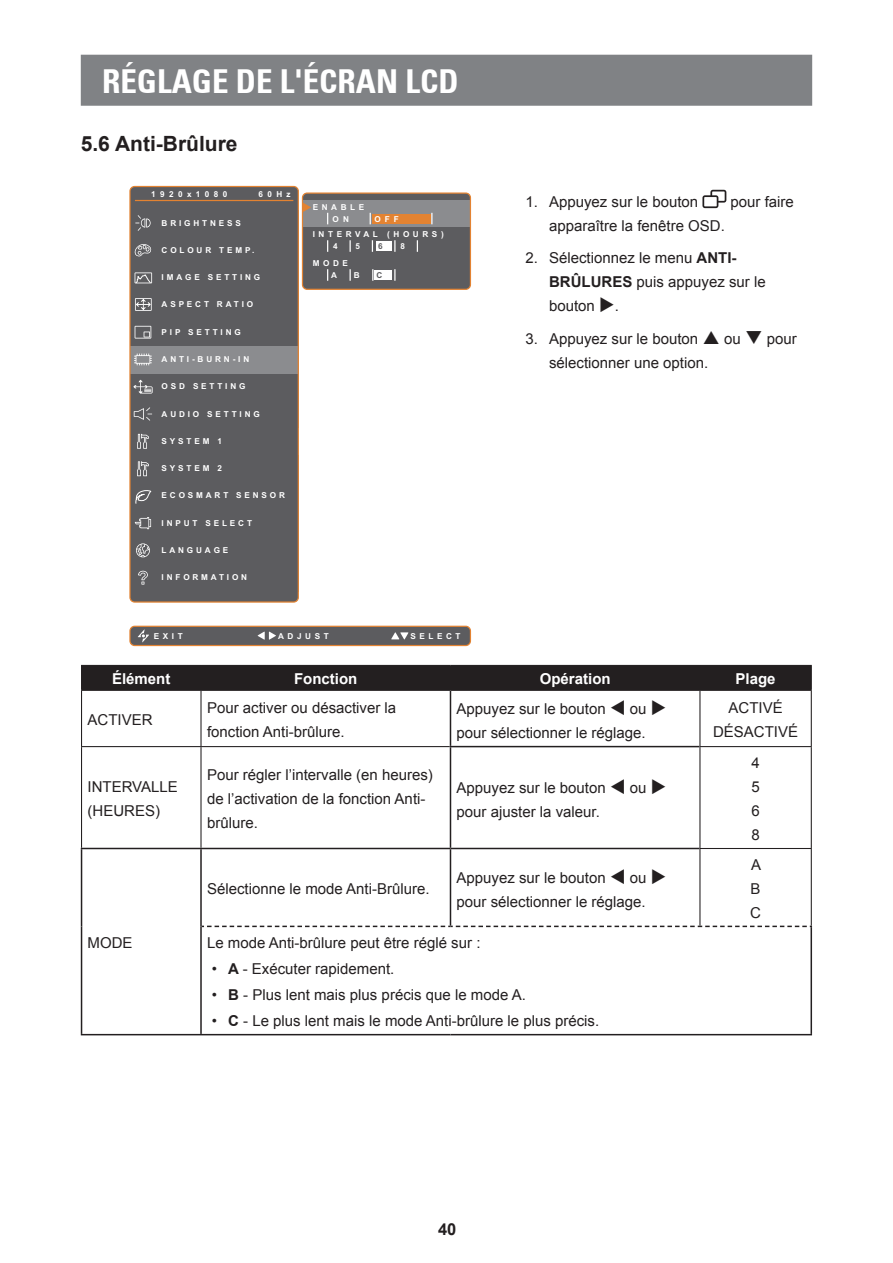
<style>
.page{position:relative;width:893px;height:1263px;background:#fff}
.page>*{position:absolute;margin:0;border:0;box-sizing:border-box;transform-origin:0 0}
.t1{font:700 condensed 33px "Univers 67";color:#fff}
.Head1_NonTOC{font:700 21px "Arial";color:#231f20}
.t2{font:700 16.5px "Arial";color:#231f20}
.Body{font:15px/24px "Arial";color:#231f20}
.Numbered_OSD{font:15px/24px "Arial";color:#231f20}
.Body-2{font:700 15px "Arial";color:#fff}
.t3{font:700 8.1px/11.9px "Arial";letter-spacing:.35em;color:#fff;text-align:center}
.t4{font:700 8.1px/15.6px "Arial";letter-spacing:.44em;color:#fff}
.t5{font:700 8.1px "Arial";letter-spacing:.54em;color:#fff}
.t6{font:700 8.1px "Arial";color:#5c5c5f}
.s1{font-weight:700}
</style>
<div class="page">
<div style="left:81px;top:55px;width:731px;height:51px;background:#808285;border:2px solid #808285"></div>
<svg style="left:129px;top:186px;width:170px;height:417px;background:#636061"></svg>
<svg style="left:135px;top:215px;width:16px;height:16px"></svg>
<svg style="left:134px;top:244px;width:18px;height:13px"></svg>
<svg style="left:135px;top:517px;width:16px;height:12px"></svg>
<svg style="left:136px;top:543px;width:14px;height:14px"></svg>
<svg style="left:138px;top:571px;width:10px;height:14px"></svg>
<svg style="left:133px;top:380px;width:20px;height:14px"></svg>
<svg style="left:134px;top:407px;width:18px;height:14px"></svg>
<svg style="left:137px;top:461px;width:12px;height:15px"></svg>
<svg style="left:137px;top:434px;width:12px;height:15px"></svg>
<svg style="left:135px;top:326px;width:16px;height:13px"></svg>
<svg style="left:134px;top:354px;width:18px;height:11px"></svg>
<svg style="left:135px;top:272px;width:17px;height:12px"></svg>
<svg style="left:135px;top:298px;width:17px;height:13px"></svg>
<svg style="left:135px;top:488px;width:18px;height:16px"></svg>
<div style="left:130px;top:626px;width:340px;height:19px;background:#5c5c5f;border-radius:5px"></div>
<div style="left:129px;top:626px;width:342px;height:20px;border:1px solid #e38332;border-radius:5px"></div>
<svg style="left:138px;top:629px;width:11px;height:13px"></svg>
<svg style="left:391px;top:632px;width:17px;height:7px"></svg>
<svg style="left:258px;top:632px;width:18px;height:8px"></svg>
<div style="left:302px;top:193px;width:168px;height:96px;background:#5c5c5f;border-radius:5px"></div>
<div style="left:302px;top:200px;width:168px;height:26px;background:#8b8c8f"></div>
<svg style="left:304px;top:203px;width:7px;height:9px"></svg>
<div style="left:302px;top:192px;width:169px;height:98px;border:1px solid #e38332;border-radius:5px"></div>
<div style="left:372px;top:214px;width:58px;height:9px;background:#e38332"></div>
<svg style="left:327px;top:240px;width:1px;height:12px"></svg>
<svg style="left:350px;top:240px;width:1px;height:12px"></svg>
<svg style="left:372px;top:240px;width:1px;height:12px"></svg>
<div style="left:376px;top:241px;width:16px;height:10px;background:#fff"></div>
<svg style="left:394px;top:240px;width:2px;height:12px"></svg>
<svg style="left:417px;top:240px;width:1px;height:12px"></svg>
<svg style="left:327px;top:269px;width:1px;height:12px"></svg>
<svg style="left:350px;top:269px;width:1px;height:12px"></svg>
<svg style="left:372px;top:269px;width:1px;height:12px"></svg>
<div style="left:374px;top:270px;width:18px;height:10px;background:#fff"></div>
<svg style="left:394px;top:269px;width:2px;height:12px"></svg>
<svg style="left:702px;top:190px;width:24px;height:18px"></svg>
<div style="left:81px;top:665px;width:731px;height:25px;background:#231f20"></div>
<hr style="left:81px;top:690px;width:120px;height:1px;background:#231f20">
<hr style="left:81px;top:691px;width:1px;height:55px;background:#231f20">
<hr style="left:201px;top:690px;width:249px;height:1px;background:#231f20">
<hr style="left:200px;top:691px;width:2px;height:55px;background:#231f20">
<hr style="left:450px;top:690px;width:250px;height:1px;background:#231f20">
<hr style="left:700px;top:690px;width:112px;height:1px;background:#231f20">
<hr style="left:699px;top:691px;width:1px;height:55px;background:#231f20">
<hr style="left:811px;top:691px;width:1px;height:55px;background:#231f20">
<hr style="left:81px;top:746px;width:120px;height:1px;background:#231f20">
<hr style="left:81px;top:747px;width:1px;height:101px;background:#231f20">
<hr style="left:201px;top:746px;width:249px;height:1px;background:#231f20">
<hr style="left:200px;top:747px;width:2px;height:101px;background:#231f20">
<hr style="left:699px;top:746px;width:113px;height:1px;background:#231f20">
<hr style="left:699px;top:747px;width:1px;height:101px;background:#231f20">
<hr style="left:811px;top:747px;width:1px;height:101px;background:#231f20">
<hr style="left:699px;top:848px;width:113px;height:1px;background:#231f20">
<hr style="left:699px;top:849px;width:1px;height:77px;background:#231f20">
<hr style="left:811px;top:849px;width:1px;height:77px;background:#231f20">
<hr style="left:810px;top:927px;width:2px;height:107px;background:#231f20">
<hr style="left:81px;top:1034px;width:120px;height:1px;background:#231f20">
<hr style="left:450px;top:691px;width:1px;height:55px;background:#231f20">
<hr style="left:450px;top:746px;width:249px;height:1px;background:#231f20">
<hr style="left:450px;top:747px;width:1px;height:101px;background:#231f20">
<hr style="left:81px;top:848px;width:120px;height:1px;background:#231f20">
<hr style="left:81px;top:849px;width:1px;height:77px;background:#231f20">
<hr style="left:201px;top:848px;width:249px;height:1px;background:#231f20">
<hr style="left:200px;top:849px;width:2px;height:77px;background:#231f20">
<hr style="left:450px;top:848px;width:249px;height:1px;background:#231f20">
<hr style="left:450px;top:849px;width:1px;height:77px;background:#231f20">
<hr style="left:81px;top:926px;width:1px;height:108px;background:#231f20">
<hr style="left:200px;top:926px;width:2px;height:108px;background:#231f20">
<hr style="left:201px;top:1034px;width:249px;height:1px;background:#231f20">
<hr style="left:450px;top:1034px;width:250px;height:1px;background:#231f20">
<hr style="left:700px;top:1034px;width:112px;height:1px;background:#231f20">
<svg style="left:202px;top:926px;width:610px;height:1px"></svg>
<h1 class="t1" style="left:102px;top:61px;width:358px">RÉGLAGE DE L'ÉCRAN LCD</h1>
<p class="Head1_NonTOC" style="left:81px;top:130px;width:158px">5.6 Anti-Brûlure</p>
<p class="t5" style="left:151px;top:189px;width:78px">1920x1080</p>
<p class="t3" style="left:258px;top:189px;width:34px">60Hz</p>
<p class="t3" style="left:162px;top:217px;width:81px">BRIGHTNESS</p>
<p class="t3" style="left:162px;top:244px;width:94px">COLOUR TEMP.</p>
<p class="t3" style="left:162px;top:272px;width:100px">IMAGE SETTING</p>
<p class="t3" style="left:162px;top:299px;width:93px">ASPECT RATIO</p>
<p class="t3" style="left:162px;top:326px;width:81px">PIP SETTING</p>
<p class="t3" style="left:162px;top:353px;width:89px">ANTI-BURN-IN</p>
<p class="t3" style="left:162px;top:381px;width:85px">OSD SETTING</p>
<p class="t3" style="left:162px;top:408px;width:100px">AUDIO SETTING</p>
<p class="t3" style="left:162px;top:435px;width:62px">SYSTEM 1</p>
<p class="t3" style="left:162px;top:462px;width:62px">SYSTEM 2</p>
<p class="t3" style="left:162px;top:490px;width:125px">ECOSMART SENSOR</p>
<p class="t3" style="left:162px;top:517px;width:92px">INPUT SELECT</p>
<p class="t3" style="left:162px;top:544px;width:68px">LANGUAGE</p>
<p class="t3" style="left:162px;top:572px;width:87px">INFORMATION</p>
<p class="t3" style="left:313px;top:201px;width:53px">ENABLE<br>O N</p>
<p class="t4" style="left:313px;top:211px;width:132px;text-indent:62px">OFF<br>INTERVAL (HOURS)</p>
<p class="t3" style="left:333px;top:241px;width:6px">4</p>
<p class="t3" style="left:356px;top:241px;width:6px">5</p>
<p class="t6" style="left:378px;top:241px;width:6px">6</p>
<p class="t3" style="left:400px;top:241px;width:6px">8</p>
<p class="t3" style="left:331px;top:258px;width:18px;text-align:left;text-indent:-18px">MODE<br>A</p>
<p class="t3" style="left:354px;top:269px;width:7px">B</p>
<p class="t6" style="left:377px;top:270px;width:7px">C</p>
<p class="t3" style="left:154px;top:630px;width:30px">EXIT</p>
<p class="t3" style="left:278px;top:630px;width:52px">ADJUST</p>
<p class="t3" style="left:410px;top:630px;width:52px">SELECT</p>
<p class="Numbered_OSD" style="left:526px;top:190px;width:174px">1. Appuyez sur le bouton</p>
<p class="Numbered_OSD" style="left:731px;top:190px;width:65px">pour faire</p>
<p class="Numbered_OSD" style="left:549px;top:214px;width:177px">apparaître la fenêtre OSD.</p>
<p class="Numbered_OSD" style="left:549px;top:246px;width:218px;text-indent:-23px">2. Sélectionnez le menu <span class="s1">ANTI-<br>BRÛLURES</span> puis appuyez sur le bouton ◆.</p>
<p class="Numbered_OSD" style="left:526px;top:327px;width:174px">3. Appuyez sur le bouton</p>
<p class="Numbered_OSD" style="left:724px;top:327px;width:74px">ou ❑ pour</p>
<p class="Numbered_OSD" style="left:549px;top:351px;width:161px">sélectionner une option.</p>
<p class="Body-2" style="left:112px;top:669px;width:60px">Élément</p>
<p class="Body-2" style="left:294px;top:669px;width:65px">Fonction</p>
<p class="Body-2" style="left:540px;top:669px;width:72px">Opération</p>
<p class="Body-2" style="left:736px;top:669px;width:42px">Plage</p>
<p class="Body" style="left:88px;top:708px;width:67px">ACTIVER</p>
<p class="Body" style="left:207px;top:696px;width:191px">Pour activer ou désactiver la fonction Anti-brûlure.</p>
<p class="Body" style="left:456px;top:697px;width:212px">Appuyez sur le bouton ▼ ou ◆ pour sélectionner le réglage.</p>
<p class="Body" style="left:728px;top:696px;width:56px">ACTIVÉ</p>
<p class="Body" style="left:713px;top:720px;width:87px">DÉSACTIVÉ</p>
<p class="Body" style="left:88px;top:775px;width:92px">INTERVALLE (HEURES)</p>
<p class="Body" style="left:88px;top:931px;width:47px">MODE</p>
<p class="Body" style="left:207px;top:763px;width:227px">Pour régler l’intervalle (en heures) de l’activation de la fonction Anti&shy;brûlure.</p>
<p class="Body" style="left:456px;top:776px;width:212px">Appuyez sur le bouton ▼ ou ◆ pour ajuster la valeur.</p>
<p class="Body" style="left:207px;top:877px;width:224px">Sélectionne le mode Anti-Brûlure.</p>
<p class="Body" style="left:456px;top:866px;width:212px">Appuyez sur le bouton ▼ ou ◆ pour sélectionner le réglage.</p>
<p class="Body" style="left:207px;top:931px;width:275px">Le mode Anti-brûlure peut être réglé sur :</p>
<p class="Body" style="left:212px;top:957px;width:184px">• <span class="s1">A</span> - Exécuter rapidement.</p>
<p class="Body" style="left:212px;top:983px;width:316px">• <span class="s1">B</span> - Plus lent mais plus précis que le mode A.</p>
<p class="Body" style="left:212px;top:1009px;width:389px">• <span class="s1">C</span> - Le plus lent mais le mode Anti-brûlure le plus précis.</p>
<p class="t2" style="left:438px;top:1218px;width:20px">40</p>
<p class="Body" style="left:751px;top:751px;width:10px">4</p>
<p class="Body" style="left:751px;top:775px;width:10px">5</p>
<p class="Body" style="left:751px;top:799px;width:10px">6</p>
<p class="Body" style="left:751px;top:823px;width:10px">8</p>
<p class="Body" style="left:751px;top:853px;width:12px">A</p>
<p class="Body" style="left:751px;top:877px;width:12px">B</p>
<p class="Body" style="left:750px;top:901px;width:12px">C</p>
</div>
